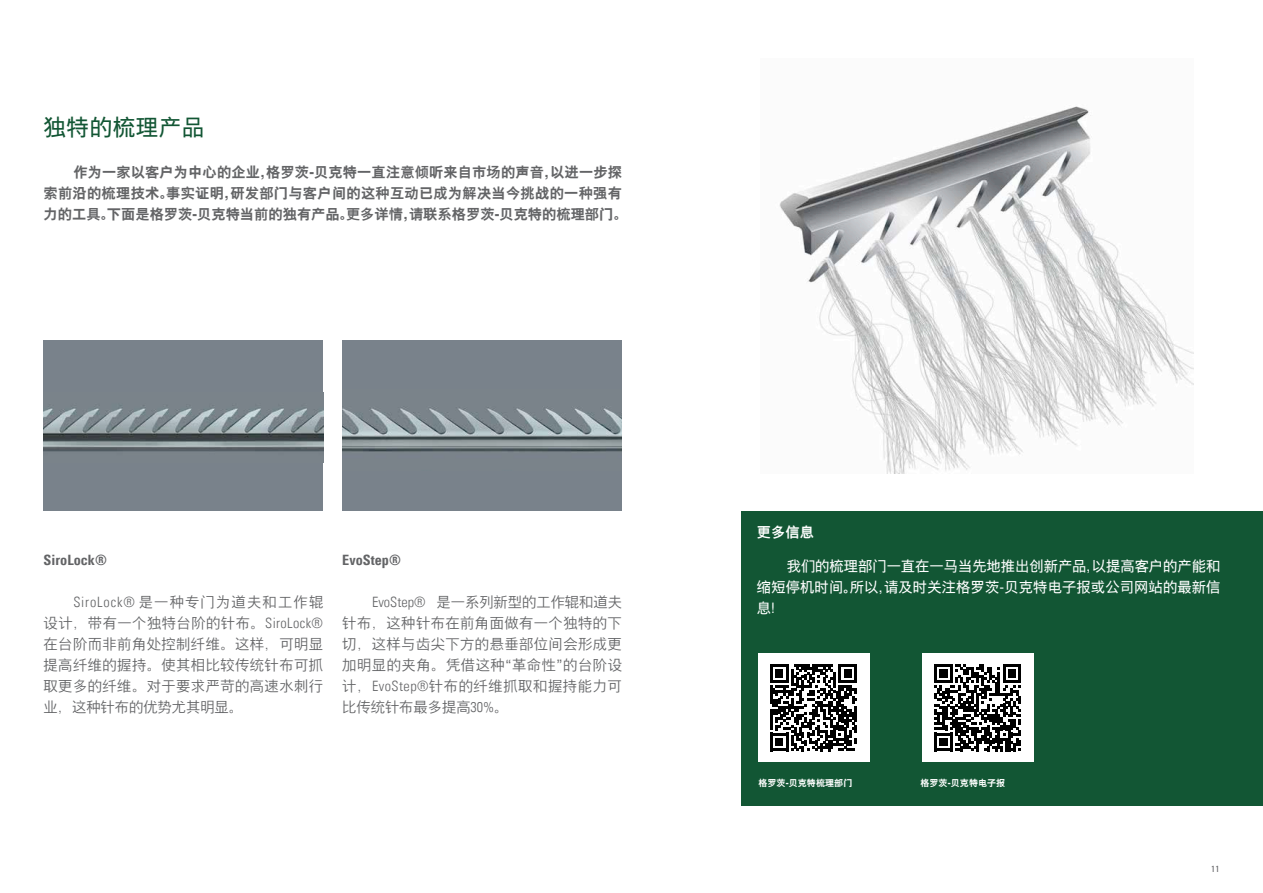
<style>
.page{position:relative;width:1263px;height:893px;background:#fff}
.page>*{position:absolute;margin:0;border:0;box-sizing:border-box;transform-origin:0 0}
.t1{font:22.5px "Nimbus Sans Global";letter-spacing:.025em;color:#125634}
.t2{font:300 14.25px/21px "Nimbus Sans Global";letter-spacing:.035em;color:#636466;text-align:justify}
.t3{font:700 14.25px/21px "Nimbus Sans Global";letter-spacing:.01em;color:#636466}
.t4{font:14.25px/21px "Nimbus Sans Global";letter-spacing:.01em;color:#fff;text-align:justify}
.t5{font:14.25px "Univers Com 67 Bold Cond";color:#636466}
.t6{font:700 14.25px "Nimbus Sans Global";color:#fff}
.t7{font:700 9px "Nimbus Sans Global";letter-spacing:.01em;color:#fff}
.t8{font:condensed 9px "Univers Com 57";color:#636466}
.s1{font-family:"Univers Com 47 Light Cond";font-weight:400}
</style>
<div class="page">
<div style="left:44px;top:340px;width:279px;height:170px;background:#79828b"></div>
<img style="left:44px;top:405px;width:279px;height:47px">
<div style="left:342px;top:340px;width:280px;height:170px;background:#79828b"></div>
<img style="left:342px;top:407px;width:280px;height:45px">
<img style="left:779px;top:106px;width:414px;height:367px">
<div style="left:741px;top:511px;width:522px;height:294px;background:#125634"></div>
<div style="left:757px;top:654px;width:112px;height:108px;background:#fff"></div>
<svg style="left:770px;top:664px;width:87px;height:87px"></svg>
<div style="left:922px;top:654px;width:112px;height:108px;background:#fff"></div>
<svg style="left:934px;top:664px;width:87px;height:87px"></svg>
<h1 class="t1" style="left:44px;top:114px;width:162px">独特的梳理产品</h1>
<p class="t3" style="left:44px;top:161px;width:585px;text-indent:30px">作为一家以客户为中心的企业，格罗茨-贝克特一直注意倾听来自市场的声音，以进一步探索前沿的梳理技术。事实证明，研发部门与客户间的这种互动已成为解决当今挑战的一种强有力的工具。下面是格罗茨-贝克特当前的独有产品。更多详情，请联系格罗茨-贝克特的梳理部门。</p>
<p class="t5" style="left:44px;top:551px;width:65px">SiroLock®</p>
<p class="t2" style="left:44px;top:592px;width:281px;text-indent:30px"><span class="s1">SiroLock®</span> 是一种专门为道夫和工作辊设计，带有一个独特台阶的针布。<span class="s1">SiroLock®</span>在台阶而非前角处控制纤维。这样，可明显提高纤维的握持。使其相比较传统针布可抓取更多的纤维。对于要求严苛的高速水刺行业，这种针布的优势尤其明显。</p>
<p class="t5" style="left:342px;top:551px;width:60px">EvoStep®</p>
<p class="t2" style="left:342px;top:592px;width:281px;text-indent:30px"><span class="s1">EvoStep®</span> 是一系列新型的工作辊和道夫针布，这种针布在前角面做有一个独特的下切，这样与齿尖下方的悬垂部位间会形成更加明显的夹角。凭借这种“革命性”的台阶设计，<span class="s1">EvoStep®</span>针布的纤维抓取和握持能力可比传统针布最多提高<span class="s1">30%</span>。</p>
<p class="t6" style="left:757px;top:524px;width:59px">更多信息</p>
<p class="t4" style="left:757px;top:556px;width:465px;text-indent:30px">我们的梳理部门一直在一马当先地推出创新产品，以提高客户的产能和缩短停机时间。所以，请及时关注格罗茨-贝克特电子报或公司网站的最新信息！</p>
<p class="t7" style="left:758px;top:777px;width:95px">格罗茨-贝克特梳理部门</p>
<p class="t7" style="left:920px;top:777px;width:86px">格罗茨-贝克特电子报</p>
<p class="t8" style="left:1211px;top:863px;width:10px">11</p>
</div>
